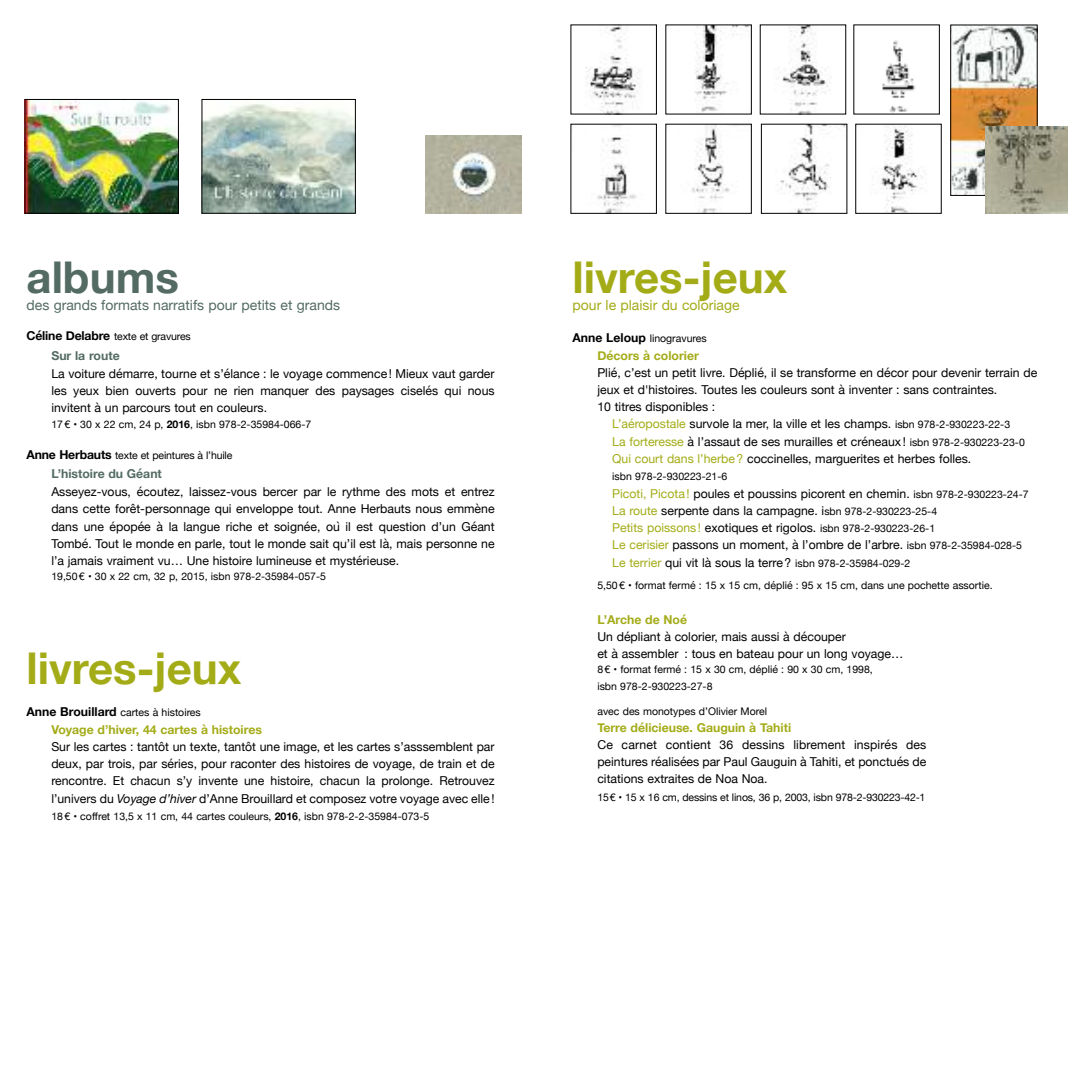
<style>
.page{position:relative;width:1092px;height:1092px;background:#fff}
.page>*{position:absolute;margin:0;border:0;box-sizing:border-box;transform-origin:0 0}
.t1{font:700 43.75px "Helvetica Neue";color:#a3ac17}
.t2{font:700 43.75px "Helvetica Neue";color:#536b62}
.t3{font:14px "Helvetica Neue";color:#536b62}
.t4{font:14px "Helvetica Neue";color:#a3ac17}
.t5{font:12.25px/17.2px "Helvetica Neue";color:#000;text-align:justify}
.t6{font:700 12.25px "Helvetica Neue";color:#a3ac17}
.t7{font:700 12.25px "Helvetica Neue";color:#536b62}
.t8{font:10.5px/22.2px "Helvetica Neue";color:#000}
.s1{font-weight:700;font-size:12.25px}
.s2{font-weight:700}
.s3{font-style:italic}
.s4{color:#a3ac17}
.s5{font-size:10.5px}
.s6{font-size:12.25px;color:#a3ac17}
.s7{font-size:12.25px}
</style>
<div class="page">
<img style="left:585px;top:27px;width:56px;height:85px">
<img style="left:597px;top:126px;width:40px;height:85px">
<img style="left:694px;top:27px;width:54px;height:85px">
<img style="left:691px;top:126px;width:39px;height:85px">
<img style="left:780px;top:27px;width:51px;height:85px">
<img style="left:777px;top:126px;width:67px;height:85px">
<img style="left:882px;top:40px;width:34px;height:72px">
<img style="left:876px;top:126px;width:47px;height:85px">
<img style="left:425px;top:136px;width:96px;height:77px">
<img style="left:204px;top:104px;width:149px;height:107px">
<div style="left:202px;top:99px;width:153px;height:114px;border:1px solid #000"></div>
<img style="left:27px;top:101px;width:149px;height:110px">
<div style="left:25px;top:99px;width:153px;height:114px;border:1px solid #000"></div>
<img style="left:952px;top:27px;width:83px;height:166px">
<div style="left:950px;top:25px;width:87px;height:170px;border:1px solid #000"></div>
<img style="left:985px;top:127px;width:82px;height:86px">
<h1 class="t2" style="left:27px;top:250px;width:154px">albums</h1>
<p class="t3" style="left:27px;top:297px;width:315px">des grands formats narratifs pour petits et grands</p>
<p class="t8" style="left:27px;top:324px;width:166px"><span class="s1">Céline Delabre</span> texte et gravures</p>
<p class="t7" style="left:51px;top:347px;width:70px">Sur la route</p>
<p class="t5" style="left:51px;top:364px;width:444px">La voiture démarre, tourne et s’élance : le voyage commence! Mieux vaut garder les yeux bien ouverts pour ne rien manquer des paysages ciselés qui nous invitent à un parcours tout en couleurs.</p>
<p class="t8" style="left:51px;top:412px;width:261px">17€ • 30 x 22 cm, 24 p, <span class="s2">2016</span>, isbn 978-2-35984-066-7</p>
<p class="t8" style="left:27px;top:444px;width:207px"><span class="s1">Anne Herbauts</span> texte et peintures à l’huile</p>
<p class="t7" style="left:51px;top:466px;width:112px">L’histoire du Géant</p>
<p class="t5" style="left:51px;top:483px;width:444px">Asseyez-vous, écoutez, laissez-vous bercer par le rythme des mots et entrez dans cette forêt-personnage qui enveloppe tout. Anne Herbauts nous emmène dans une épopée à la langue riche et soignée, où il est question d’un Géant Tombé. Tout le monde en parle, tout le monde sait qu’il est là, mais personne ne l’a jamais vraiment vu… Une histoire lumineuse et mystérieuse.</p>
<p class="t8" style="left:51px;top:565px;width:276px">19,50€ • 30 x 22 cm, 32 p, 2015, isbn 978-2-35984-057-5</p>
<h1 class="t1" style="left:27px;top:641px;width:216px">livres-jeux</h1>
<p class="t8" style="left:27px;top:701px;width:176px"><span class="s1">Anne Brouillard</span> cartes à histoires</p>
<p class="t6" style="left:51px;top:721px;width:212px">Voyage d’hiver, 44 cartes à histoires</p>
<p class="t5" style="left:51px;top:738px;width:444px">Sur les cartes : tantôt un texte, tantôt une image, et les cartes s’asssemblent par deux, par trois, par séries, pour raconter des histoires de voyage, de train et de rencontre. Et chacun s’y invente une histoire, chacun la prolonge. Retrouvez l’univers du <span class="s3">Voyage d’hiver</span> d’Anne Brouillard et composez votre voyage avec elle!</p>
<p class="t8" style="left:51px;top:805px;width:379px">18€ • coffret 13,5 x 11 cm, 44 cartes couleurs, <span class="s2">2016</span>, isbn 978-2-2-35984-073-5</p>
<h1 class="t1" style="left:572px;top:250px;width:216px">livres-jeux</h1>
<p class="t4" style="left:572px;top:297px;width:168px">pour le plaisir du coloriage</p>
<p class="t8" style="left:572px;top:327px;width:136px"><span class="s1">Anne Leloup</span> linogravures</p>
<p class="t6" style="left:597px;top:347px;width:103px">Décors à colorier</p>
<p class="t5" style="left:597px;top:363px;width:441px">Plié, c’est un petit livre. Déplié, il se transforme en décor pour devenir terrain de</p>
<p class="t5" style="left:597px;top:381px;width:401px">jeux et d'histoires. Toutes les couleurs sont à inventer : sans contraintes.</p>
<p class="t5" style="left:597px;top:398px;width:119px">10 titres disponibles :</p>
<p class="t5" style="left:612px;top:415px;width:399px"><span class="s4">L’aéropostale</span> survole la mer, la ville et les champs. <span class="s5">isbn 978-2-930223-22-3</span></p>
<p class="t5" style="left:612px;top:432px;width:414px"><span class="s4">La forteresse</span> à l’assaut de ses murailles et créneaux! <span class="s5">isbn 978-2-930223-23-0</span></p>
<p class="t5" style="left:612px;top:450px;width:360px"><span class="s4">Qui court dans l’herbe?</span> coccinelles, marguerites et herbes folles.</p>
<p class="t8" style="left:612px;top:465px;width:117px">isbn 978-2-930223-21-6</p>
<p class="t5" style="left:612px;top:484px;width:418px"><span class="s4">Picoti, Picota!</span> poules et poussins picorent en chemin. <span class="s5">isbn 978-2-930223-24-7<br></span><span class="s4">La route</span> serpente dans la campagne. i<span class="s5">sbn 978-2-930223-25-4</span></p>
<p class="t8" style="left:612px;top:516px;width:324px"><span class="s6">Petits poissons!</span> <span class="s7">exotiques et rigolos.</span> isbn 978-2-930223-26-1</p>
<p class="t5" style="left:612px;top:536px;width:411px"><span class="s4">Le cerisier</span> passons un moment, à l’ombre de l’arbre. <span class="s5">isbn 978-2-35984-028-5</span></p>
<p class="t8" style="left:597px;top:551px;width:397px;text-indent:15px"><span class="s6">Le terrier</span> <span class="s7">qui vit là sous la terre?</span> isbn 978-2-35984-029-2<br>5,50€ • format fermé : 15 x 15 cm, déplié : 95 x 15 cm, dans une pochette assortie.</p>
<p class="t6" style="left:597px;top:611px;width:91px">L’Arche de Noé</p>
<p class="t5" style="left:597px;top:627px;width:307px">Un dépliant à colorier, mais aussi à découper<br>et à assembler : tous en bateau pour un long voyage…</p>
<p class="t8" style="left:597px;top:661px;width:277px;line-height:16.3px">8€ • format fermé : 15 x 30 cm, déplié : 90 x 30 cm, 1998, isbn 978-2-930223-27-8</p>
<p class="t8" style="left:597px;top:700px;width:171px">avec des monotypes d’Olivier Morel</p>
<p class="t6" style="left:597px;top:719px;width:195px">Terre délicieuse. Gauguin à Tahiti</p>
<p class="t5" style="left:597px;top:736px;width:330px">Ce carnet contient 36 dessins librement inspirés des peintures réalisées par Paul Gauguin à Tahiti, et ponctués de citations extraites de Noa Noa.</p>
<p class="t8" style="left:597px;top:785px;width:329px">15€ • 15 x 16 cm, dessins et linos, 36 p, 2003, isbn 978-2-930223-42-1</p>
</div>
